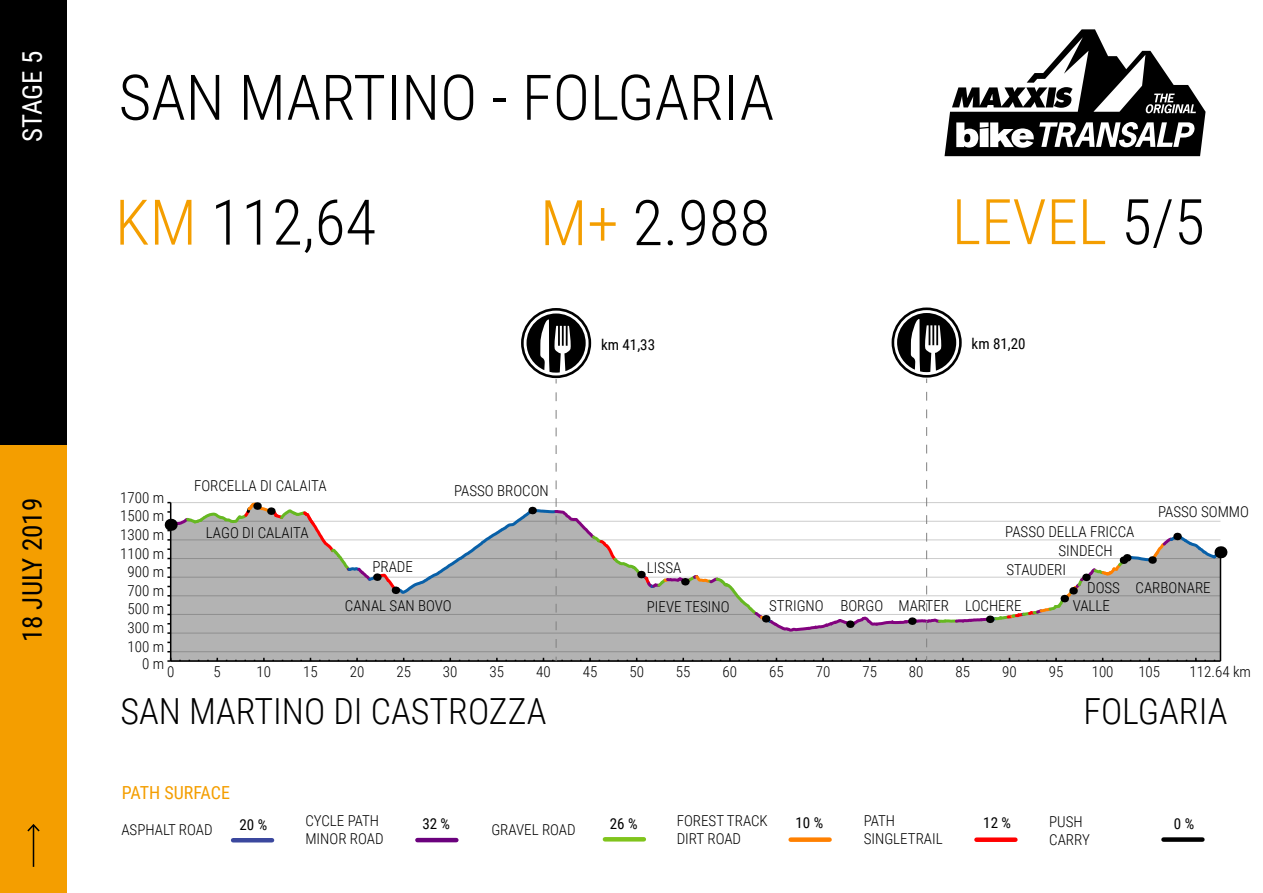
<style>
.page{position:relative;width:1263px;height:893px;background:#fff}
.page>*{position:absolute;margin:0;border:0;box-sizing:border-box;transform-origin:0 0}
.t1{font:300 63px/124.8px "Roboto Condensed";color:#000}
.t2{font:300 63px "Roboto Condensed";color:#f49e00}
.t3{font:300 36px "Roboto Condensed";color:#000}
.t4{font:27px "Roboto Condensed";color:#000}
.t5{font:27px "Roboto Condensed";letter-spacing:-.005em;color:#fff}
.t6{font:18px "Roboto Condensed";color:#f49e00}
.t7{font:300 15px/18px "Roboto Condensed";color:#000}
.t8{font:15px "Roboto Condensed";color:#000}
.s1{color:#f49e00}
.s2{color:#000}
</style>
<div class="page">
<hr style="left:233px;top:838px;width:39px;height:4px;background:#3b489e">
<hr style="left:417px;top:838px;width:39px;height:4px;background:#6b017d">
<hr style="left:605px;top:837px;width:39px;height:4px;background:#80c41c">
<div style="left:791px;top:837px;width:38px;height:5px;background:#ff8000"></div>
<div style="left:976px;top:837px;width:39px;height:5px;background:#f00"></div>
<div style="left:1163px;top:837px;width:39px;height:5px;background:#000"></div>
<div style="left:0;top:0;width:66px;height:445px;background:#000"></div>
<div style="left:0;top:445px;width:66px;height:448px;background:#f49e00"></div>
<hr style="left:33px;top:825px;width:1px;height:42px;background:#000">
<svg style="left:27px;top:824px;width:13px;height:7px"></svg>
<svg style="left:944px;top:29px;width:261px;height:127px"></svg>
<svg style="left:521px;top:308px;width:70px;height:76px"></svg>
<svg style="left:891px;top:307px;width:71px;height:76px"></svg>
<svg style="left:167px;top:392px;width:1057px;height:270px"></svg>
<h3 class="t5" style="left:13px;top:142px;width:93px;rotate:-90deg">STAGE 5</h3>
<h3 class="t4" style="left:13px;top:642px;width:146px;rotate:-90deg">18 JULY 2019</h3>
<h1 class="t1" style="left:115px;top:33px;width:661px">SAN MARTINO - FOLGARIA<br><span class="s1">KM</span> 112,64</h1>
<h1 class="t1" style="left:540px;top:158px;width:231px"><span class="s1">M+</span> 2.988</h1>
<h1 class="t2" style="left:952px;top:178px;width:254px">LEVEL <span class="s2">5/5</span></h1>
<p class="t7" style="left:120px;top:488px;width:45px">1700 m</p>
<p class="t7" style="left:120px;top:506px;width:45px">1500 m</p>
<p class="t7" style="left:120px;top:525px;width:45px">1300 m</p>
<p class="t7" style="left:120px;top:544px;width:45px">1100 m</p>
<p class="t7" style="left:127px;top:562px;width:38px">900 m</p>
<p class="t7" style="left:127px;top:581px;width:38px">700 m</p>
<p class="t7" style="left:127px;top:600px;width:38px">500 m</p>
<p class="t7" style="left:127px;top:618px;width:38px">300 m</p>
<p class="t7" style="left:127px;top:637px;width:38px">100 m</p>
<p class="t7" style="left:194px;top:476px;width:134px">FORCELLA DI CALAITA</p>
<p class="t7" style="left:206px;top:523px;width:104px">LAGO DI CALAITA</p>
<p class="t7" style="left:454px;top:481px;width:96px">PASSO BROCON</p>
<p class="t7" style="left:372px;top:557px;width:42px">PRADE</p>
<p class="t7" style="left:345px;top:596px;width:108px">CANAL SAN BOVO</p>
<p class="t8" style="left:601px;top:334px;width:56px">km 41,33</p>
<p class="t8" style="left:971px;top:333px;width:56px">km 81,20</p>
<p class="t7" style="left:1005px;top:522px;width:131px">PASSO DELLA FRICCA</p>
<p class="t7" style="left:1058px;top:541px;width:56px">SINDECH</p>
<p class="t7" style="left:1158px;top:503px;width:92px">PASSO SOMMO</p>
<p class="t7" style="left:647px;top:558px;width:36px">LISSA</p>
<p class="t7" style="left:647px;top:597px;width:84px">PIEVE TESINO</p>
<p class="t7" style="left:769px;top:596px;width:254px">STRIGNO BORGO MARTER LOCHERE</p>
<p class="t7" style="left:1073px;top:596px;width:39px">VALLE</p>
<p class="t7" style="left:1006px;top:560px;width:61px">STAUDERI</p>
<p class="t7" style="left:1087px;top:578px;width:34px">DOSS</p>
<p class="t7" style="left:1135px;top:578px;width:77px">CARBONARE</p>
<p class="t7" style="left:142px;top:654px;width:24px">0 m</p>
<p class="t7" style="left:167px;top:662px;width:9px">0</p>
<p class="t7" style="left:214px;top:662px;width:9px">5</p>
<p class="t7" style="left:257px;top:662px;width:16px">10</p>
<p class="t7" style="left:303px;top:662px;width:16px">15</p>
<p class="t7" style="left:350px;top:662px;width:16px">20</p>
<p class="t7" style="left:396px;top:662px;width:16px">25</p>
<p class="t7" style="left:443px;top:662px;width:16px">30</p>
<p class="t7" style="left:490px;top:662px;width:16px">35</p>
<p class="t7" style="left:536px;top:662px;width:16px">40</p>
<p class="t7" style="left:583px;top:662px;width:16px">45</p>
<p class="t7" style="left:629px;top:662px;width:16px">50</p>
<p class="t7" style="left:676px;top:662px;width:16px">55</p>
<p class="t7" style="left:723px;top:662px;width:16px">60</p>
<p class="t7" style="left:769px;top:662px;width:16px">65</p>
<p class="t7" style="left:816px;top:662px;width:16px">70</p>
<p class="t7" style="left:862px;top:662px;width:16px">75</p>
<p class="t7" style="left:909px;top:662px;width:16px">80</p>
<p class="t7" style="left:955px;top:662px;width:16px">85</p>
<p class="t7" style="left:1002px;top:662px;width:16px">90</p>
<p class="t7" style="left:1049px;top:662px;width:16px">95</p>
<p class="t7" style="left:1092px;top:662px;width:23px">100</p>
<p class="t7" style="left:1138px;top:662px;width:23px">105</p>
<p class="t7" style="left:1189px;top:662px;width:63px">112.64 km</p>
<h2 class="t3" style="left:120px;top:686px;width:428px">SAN MARTINO DI CASTROZZA</h2>
<h2 class="t3" style="left:1083px;top:686px;width:146px">FOLGARIA</h2>
<p class="t6" style="left:122px;top:780px;width:110px">PATH SURFACE</p>
<p class="t7" style="left:121px;top:820px;width:93px">ASPHALT ROAD</p>
<p class="t7" style="left:305px;top:811px;width:80px">CYCLE PATH<br>MINOR ROAD</p>
<p class="t7" style="left:491px;top:820px;width:86px">GRAVEL ROAD</p>
<p class="t7" style="left:677px;top:811px;width:93px">FOREST TRACK<br>DIRT ROAD</p>
<p class="t7" style="left:864px;top:811px;width:81px">PATH<br>SINGLETRAIL</p>
<p class="t7" style="left:1049px;top:812px;width:42px">PUSH<br>CARRY</p>
<p class="t8" style="left:240px;top:814px;width:29px">20 %</p>
<p class="t8" style="left:422px;top:813px;width:29px">32 %</p>
<p class="t8" style="left:610px;top:813px;width:29px">26 %</p>
<p class="t8" style="left:795px;top:813px;width:29px">10 %</p>
<p class="t8" style="left:983px;top:813px;width:29px">12 %</p>
<p class="t8" style="left:1174px;top:813px;width:22px">0 %</p>
</div>
